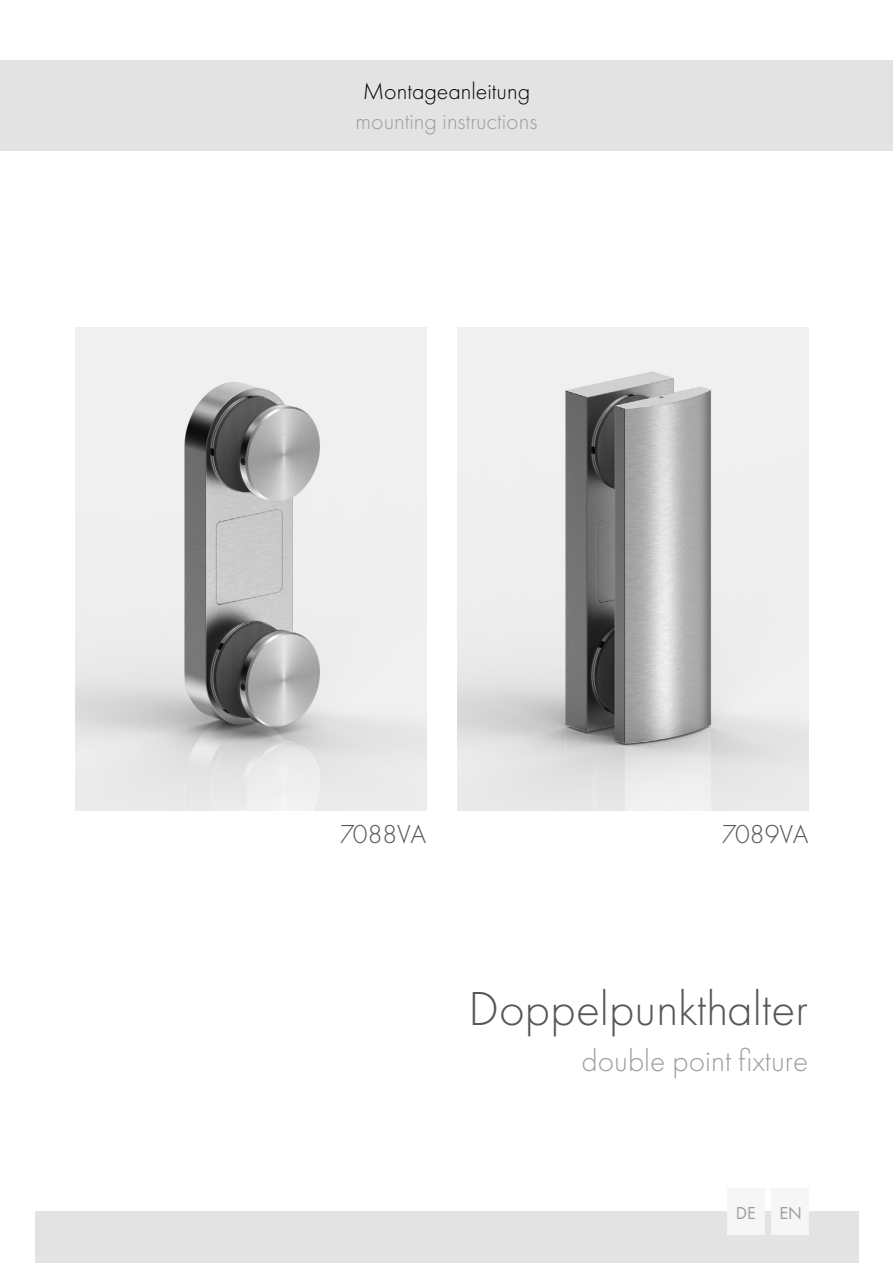
<style>
.page{position:relative;width:893px;height:1263px;background:#fff}
.page>*{position:absolute;margin:0;border:0;box-sizing:border-box;transform-origin:0 0}
.t1{font:300 49.5px "Futura PT";color:#575756}
.t2{font:300 31.5px "Futura PT";color:#9d9d9c}
.t3{font:300 27px "Futura PT";color:#575756}
.t4{font:300 24px "Futura PT";color:#9d9d9c}
.t5{font:300 24px "Futura PT";color:#000}
.t6{font:18px "Futura PT";color:#9d9d9c}
</style>
<div class="page">
<div style="left:35px;top:1212px;width:824px;height:51px;background:#e3e3e3"></div>
<div style="left:0;top:60px;width:893px;height:90px;background:#e3e3e3"></div>
<img style="left:76px;top:327px;width:350px;height:483px">
<div style="left:727px;top:1188px;width:37px;height:47px;background:#f6f6f6"></div>
<div style="left:771px;top:1188px;width:37px;height:47px;background:#f6f6f6"></div>
<img style="left:457px;top:327px;width:351px;height:483px">
<p class="t5" style="left:363px;top:77px;width:169px">Montageanleitung</p>
<p class="t4" style="left:356px;top:107px;width:183px">mounting instructions</p>
<p class="t3" style="left:340px;top:819px;width:88px">7088VA</p>
<p class="t3" style="left:722px;top:819px;width:88px">7089VA</p>
<h1 class="t1" style="left:469px;top:980px;width:341px">Doppelpunkthalter</h1>
<h2 class="t2" style="left:582px;top:1042px;width:228px">double point fixture</h2>
<p class="t6" style="left:736px;top:1202px;width:22px">DE</p>
<p class="t6" style="left:780px;top:1202px;width:24px">EN</p>
</div>
